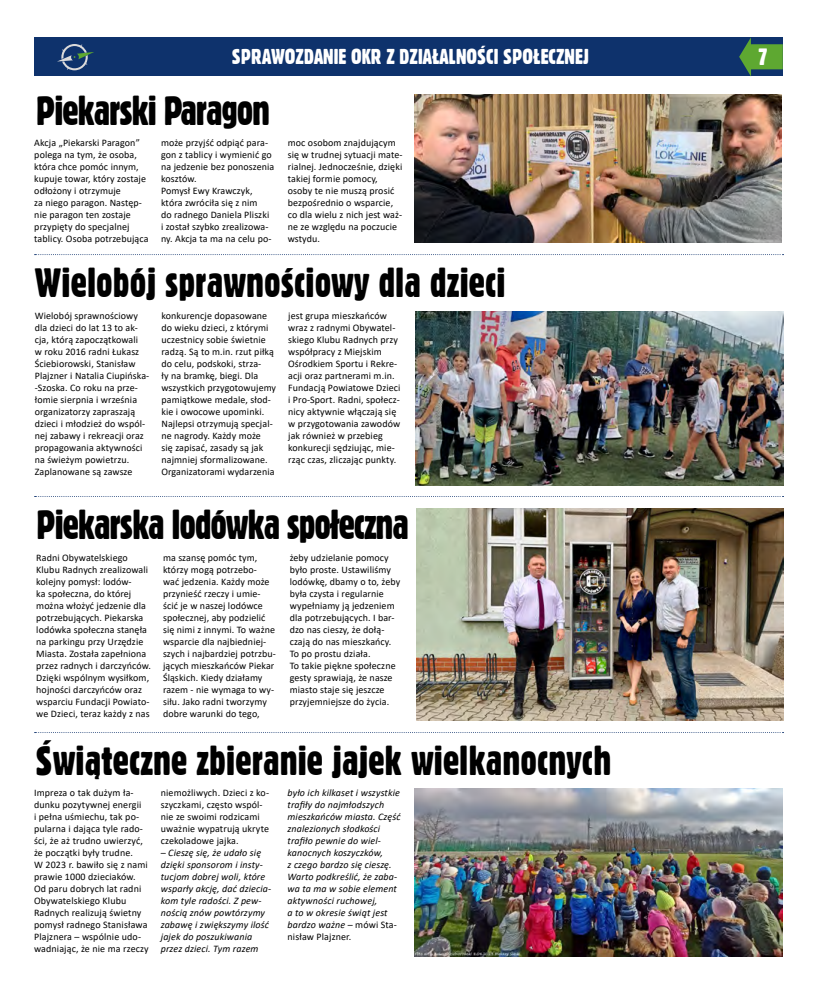
<style>
.page{position:relative;width:820px;height:993px;background:#fff}
.page>*{position:absolute;margin:0;border:0;box-sizing:border-box;transform-origin:0 0}
.t1{font:40px "Gothic 821 Cn BT";color:#000}
.t2{font:40px "Gothic 821 Cn BT";letter-spacing:-.03em;color:#000}
.t3{font:23px "Gothic 821 Cn BT";color:#fff}
.t4{font:21px "Gothic 821 Cn BT";color:#fff}
.t5{font:10px/12px "Calibri";letter-spacing:.01em;color:#000}
.t6{font:italic 10px/12px "Calibri";letter-spacing:.015em;color:#000}
.s1{font-style:normal}
</style>
<div class="page">
<div style="left:34px;top:37px;width:748px;height:39px;background:#0e326c"></div>
<svg style="left:739px;top:37px;width:43px;height:40px"></svg>
<svg style="left:57px;top:44px;width:37px;height:26px"></svg>
<img style="left:416px;top:509px;width:367px;height:211px">
<img style="left:414px;top:94px;width:367px;height:148px">
<svg style="left:35px;top:254px;width:748px;height:1px"></svg>
<svg style="left:35px;top:496px;width:748px;height:1px"></svg>
<img style="left:415px;top:311px;width:368px;height:174px">
<img style="left:414px;top:788px;width:368px;height:167px">
<h3 class="t4" style="left:232px;top:44px;width:358px">SPRAWOZDANIE OKR Z DZIAŁALNOŚCI SPOŁECZNEJ</h3>
<h2 class="t3" style="left:757px;top:43px;width:12px">7</h2>
<h1 class="t2" style="left:36px;top:86px;width:236px">Piekarski Paragon</h1>
<p class="t5" style="left:34px;top:136px;width:116px">Akcja „Piekarski Paragon” polega na tym, że osoba, która chce pomóc innym, kupuje towar, który zostaje odłożony i otrzymuje<br>za niego paragon. Następ&shy;nie paragon ten zostaje przypięty do specjalnej tablicy. Osoba potrzebująca</p>
<p class="t5" style="left:161px;top:136px;width:115px">może przyjść odpiąć para&shy;gon z tablicy i wymienić go na jedzenie bez ponoszenia kosztów.<br>Pomysł Ewy Krawczyk, która zwróciła się z nim<br>do radnego Daniela Pliszki<br>i został szybko zrealizowa&shy;ny. Akcja ta ma na celu po-</p>
<p class="t5" style="left:288px;top:136px;width:116px">moc osobom znajdującym się w trudnej sytuacji mate&shy;rialnej. Jednocześnie, dzięki takiej formie pomocy, osoby te nie muszą prosić bezpośrednio o wsparcie, co dla wielu z nich jest waż&shy;ne ze względu na poczucie wstydu.</p>
<h1 class="t1" style="left:35px;top:258px;width:472px">Wielobój sprawnościowy dla dzieci</h1>
<p class="t5" style="left:35px;top:309px;width:116px">Wielobój sprawnościowy dla dzieci do lat 13 to ak&shy;cja, którą zapoczątkowali<br>w roku 2016 radni Łukasz<br>Ściebiorowski, Stanisław<br>Plajzner i Natalia Ciupińska--Szoska. Co roku na prze&shy;łomie sierpnia i września organizatorzy zapraszają dzieci i młodzież do wspól&shy;nej zabawy i rekreacji oraz propagowania aktywności na świeżym powietrzu.<br>Zaplanowane są zawsze</p>
<p class="t5" style="left:161px;top:309px;width:116px">konkurencje dopasowane do wieku dzieci, z którymi uczestnicy sobie świetnie radzą. Są to m.in. rzut piłką do celu, podskoki, strza-<br>ły na bramkę, biegi. Dla wszystkich przygotowujemy pamiątkowe medale, słod&shy;kie i owocowe upominki.<br>Najlepsi otrzymują specjal&shy;ne nagrody. Każdy może<br>się zapisać, zasady są jak najmniej sformalizowane.<br>Organizatorami wydarzenia</p>
<p class="t5" style="left:288px;top:309px;width:114px">jest grupa mieszkańców wraz z radnymi Obywatel&shy;skiego Klubu Radnych przy współpracy z Miejskim<br>Ośrodkiem Sportu i Rekre&shy;acji oraz partnerami m.in.<br>Fundacją Powiatowe Dzieci i Pro-Sport. Radni, społecz&shy;nicy aktywnie włączają się w przygotowania zawodów jak również w przebieg konkurecji sędziując, mie&shy;rząc czas, zliczając punkty.</p>
<h1 class="t2" style="left:36px;top:500px;width:374px">Piekarska lodówka społeczna</h1>
<p class="t5" style="left:36px;top:551px;width:116px">Radni Obywatelskiego<br>Klubu Radnych zrealizowali kolejny pomysł: lodów-<br>ka społeczna, do której można włożyć jedzenie dla potrzebujących. Piekarska lodówka społeczna stanęła na parkingu przy Urzędzie<br>Miasta. Została zapełniona przez radnych i darczyńców.<br>Dzięki wspólnym wysiłkom, hojności darczyńców oraz wsparciu Fundacji Powiato&shy;we Dzieci, teraz każdy z nas</p>
<p class="t5" style="left:163px;top:551px;width:114px">ma szansę pomóc tym, którzy mogą potrzebo-<br>wać jedzenia. Każdy może przynieść rzeczy i umie&shy;ścić je w naszej lodówce społecznej, aby podzielić się nimi z innymi. To ważne wsparcie dla najbiedniej&shy;szych i najbardziej potrzbu&shy;jących mieszkańców Piekar<br>Śląskich. Kiedy działamy razem - nie wymaga to wy&shy;siłu. Jako radni tworzymy dobre warunki do tego,</p>
<p class="t5" style="left:289px;top:551px;width:112px">żeby udzielanie pomocy było proste. Ustawiliśmy lodówkę, dbamy o to, żeby była czysta i regularnie wypełniamy ją jedzeniem dla potrzebujących. I bar&shy;dzo nas cieszy, że dołą&shy;czają do nas mieszkańcy.<br>To po prostu działa.<br>To takie piękne społeczne gesty sprawiają, że nasze miasto staje się jeszcze przyjemniejsze do życia.</p>
<h1 class="t1" style="left:35px;top:736px;width:577px">Świąteczne zbieranie jajek wielkanocnych</h1>
<p class="t5" style="left:34px;top:786px;width:116px">Impreza o tak dużym ła&shy;dunku pozytywnej energii<br>i pełna uśmiechu, tak po&shy;pularna i dająca tyle rado&shy;ści, że aż trudno uwierzyć, że początki były trudne.<br>W 2023 r. bawiło się z nami prawie 1000 dzieciaków.<br>Od paru dobrych lat radni<br>Obywatelskiego Klubu<br>Radnych realizują świetny pomysł radnego Stanisława<br>Plajznera – wspólnie udo&shy;wadniając, że nie ma rzeczy</p>
<p class="t5" style="left:161px;top:786px;width:110px">niemożliwych. Dzieci z ko&shy;szyczkami, często wspól&shy;nie ze swoimi rodzicami uważnie wypatrują ukryte czekoladowe jajka.</p>
<p class="t6" style="left:161px;top:846px;width:112px">– Cieszę się, że udało się dzięki sponsorom i insty&shy;tucjom dobrej woli, które wsparły akcję, dać dziecia&shy;kom tyle radości. Z pew&shy;nością znów powtórzymy zabawę i zwiększymy ilość jajek do poszukiwania przez dzieci. Tym razem</p>
<p class="t6" style="left:287px;top:786px;width:115px">było ich kilkaset i wszystkie trafiły do najmłodszych mieszkańców miasta. Część znalezionych słodkości trafiło pewnie do wiel&shy;kanocnych koszyczków,<br>z czego bardzo się cieszę.<br>Warto podkreślić, że zaba&shy;wa ta ma w sobie element aktywności ruchowej,<br>a to w okresie świąt jest bardzo ważne <span class="s1">– mówi Sta&shy;nisław Plajzner.</span></p>
</div>
